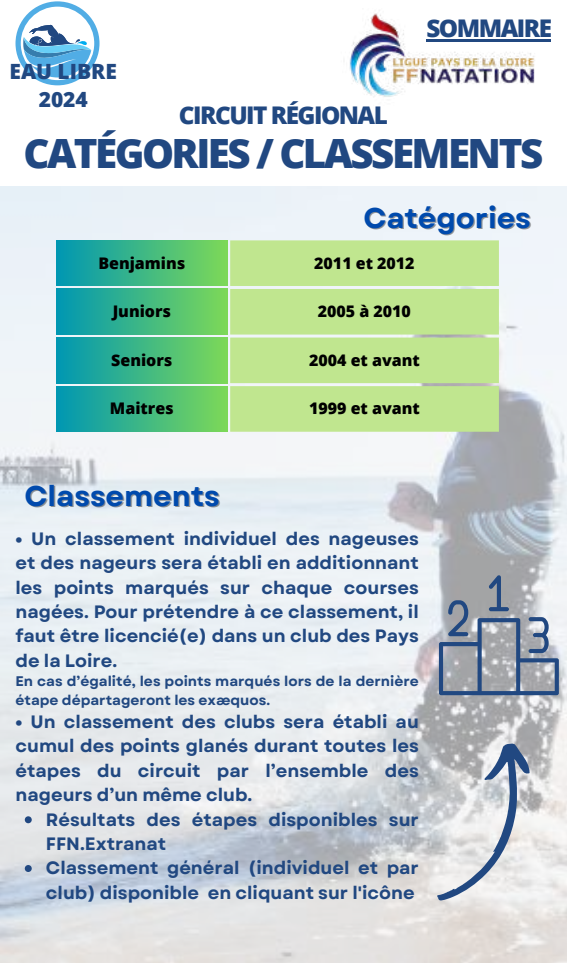
<style>
.page{position:relative;width:567px;height:963px;background:#fff}
.page>*{position:absolute;margin:0;border:0;box-sizing:border-box;transform-origin:0 0}
.t1{font:800 40.4px "Open Sans";letter-spacing:-.06em;color:#214881}
.t2{font:700 28.4px "Garet";color:#004aad}
.t3{font:800 24.4px "Open Sans";letter-spacing:-.06em;color:#214881}
.t4{font:800 21.2px/28px "Open Sans";color:#214881;text-align:center}
.t5{font:700 18px/24.4px "Garet";color:#214881;text-align:justify}
.t6{font:800 16px "Open Sans";color:#000}
.t7{font:700 14px/18.4px "Garet";color:#214881}
</style>
<div class="page">
<img style="left:0;top:186px;width:567px;height:777px">
<svg style="left:16px;top:1px;width:84px;height:84px"></svg>
<img style="left:349px;top:13px;width:202px;height:84px">
<svg style="left:436px;top:737px;width:106px;height:179px"></svg>
<svg style="left:439px;top:575px;width:120px;height:120px;background:#97a0ad"></svg>
<div style="left:230px;top:240px;width:269px;height:192px;background:#c0e68f"></div>
<div style="left:57px;top:240px;width:170px;height:46px;background:linear-gradient(to right,#0097b2,#7cd859)"></div>
<div style="left:57px;top:289px;width:170px;height:46px;background:linear-gradient(to right,#0097b2,#7cd859)"></div>
<div style="left:57px;top:338px;width:170px;height:45px;background:linear-gradient(to right,#0097b2,#7cd859)"></div>
<div style="left:57px;top:386px;width:170px;height:46px;background:linear-gradient(to right,#0097b2,#7cd859)"></div>
<svg style="left:25px;top:816px;width:7px;height:7px"></svg>
<svg style="left:25px;top:865px;width:7px;height:7px"></svg>
<hr style="left:426px;top:39px;width:125px;height:2px;background:#214881">
<p class="t4" style="left:10px;top:57px;width:109px">EAU LIBRE<br>2024</p>
<h3 class="t3" style="left:179px;top:98px;width:211px">CIRCUIT RÉGIONAL</h3>
<h3 class="t3" style="left:426px;top:11px;width:127px">SOMMAIRE</h3>
<h1 class="t1" style="left:24px;top:125px;width:521px">CATÉGORIES / CLASSEMENTS</h1>
<h2 class="t2" style="left:363px;top:197px;width:169px">Catégories</h2>
<p class="t6" style="left:98px;top:252px;width:88px">Benjamins</p>
<p class="t6" style="left:314px;top:252px;width:102px">2011 et 2012</p>
<p class="t6" style="left:113px;top:300px;width:60px">Juniors</p>
<p class="t6" style="left:318px;top:300px;width:95px">2005 à 2010</p>
<p class="t6" style="left:111px;top:349px;width:63px">Seniors</p>
<p class="t6" style="left:309px;top:349px;width:112px">2004 et avant</p>
<p class="t6" style="left:110px;top:397px;width:65px">Maitres</p>
<p class="t6" style="left:309px;top:397px;width:112px">1999 et avant</p>
<h2 class="t2" style="left:24px;top:475px;width:197px">Classements</h2>
<p class="t5" style="left:16px;top:526px;width:405px">• Un classement individuel des nageuses et des nageurs sera établi en additionnant les points marqués sur chaque courses nagées. Pour prétendre à ce classement, il faut être licencié(e) dans un club des Pays de la Loire.</p>
<p class="t7" style="left:16px;top:672px;width:405px">En cas d’égalité, les points marqués lors de la dernière étape départageront les exæquos.</p>
<p class="t5" style="left:16px;top:710px;width:405px">• Un classement des clubs sera établi au cumul des points glanés durant toutes les étapes du circuit par l’ensemble des nageurs d’un même club.</p>
<p class="t5" style="left:46px;top:807px;width:374px;text-align:left">Résultats des étapes disponibles sur FFN.Extranat<br>Classement général (individuel et par club) disponible en cliquant sur l'icône</p>
</div>
